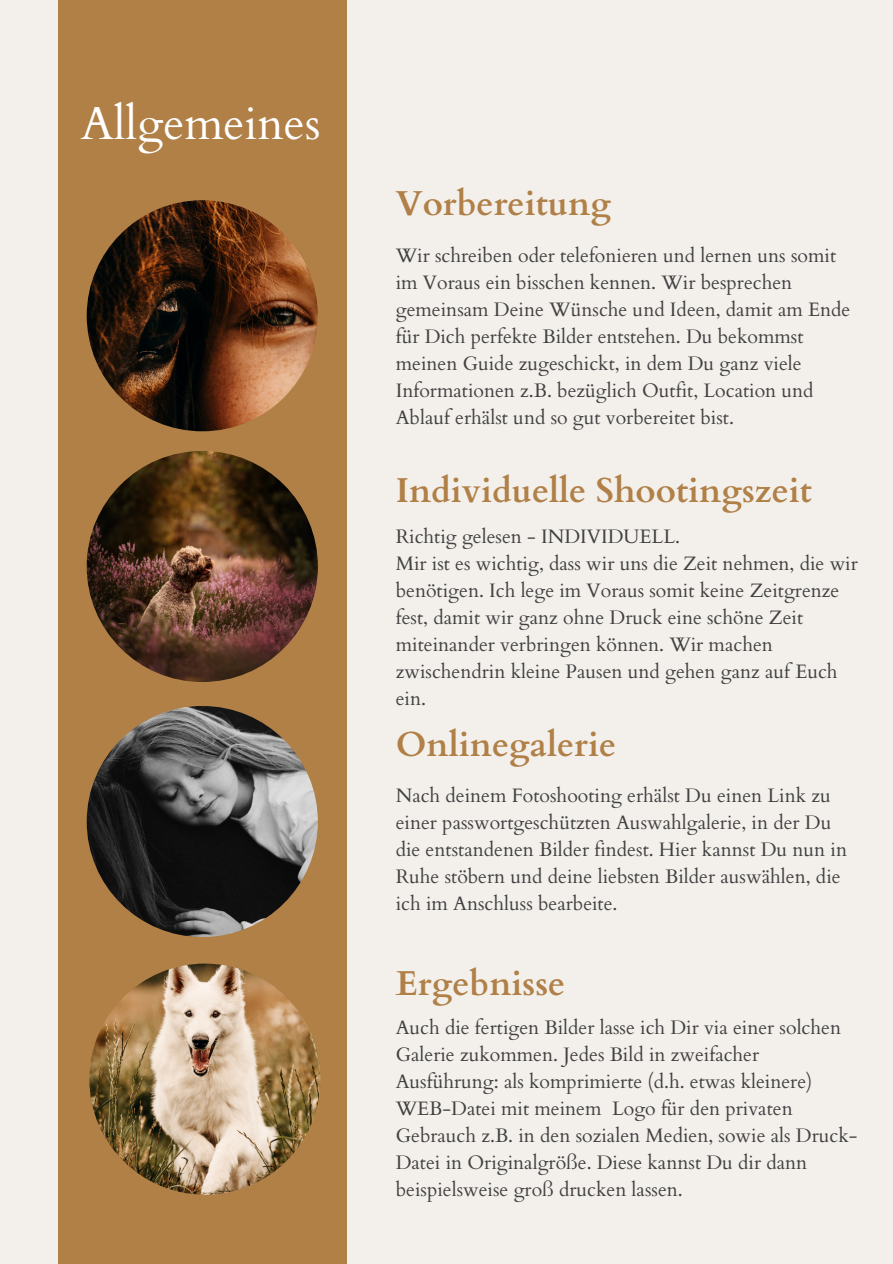
<style>
.page{position:relative;width:893px;height:1264px;background:#fff}
.page>*{position:absolute;margin:0;border:0;box-sizing:border-box;transform-origin:0 0}
.t1{font:46.35px "Cardo";color:#fff}
.t2{font:700 34.5px "Cardo";color:#b08047}
.t3{font:19.5px/27px "Cardo";color:#414141}
</style>
<div class="page">
<div style="left:0;top:0;width:892px;height:1263px;background:#f3f0ec"></div>
<div style="left:58px;top:0;width:288px;height:1263px;background:#b08047"></div>
<img style="left:87px;top:200px;width:231px;height:231px;border-radius:50%">
<img style="left:87px;top:451px;width:231px;height:231px;border-radius:50%">
<img style="left:87px;top:706px;width:231px;height:231px;border-radius:50%">
<img style="left:89px;top:963px;width:231px;height:231px;border-radius:50%">
<p class="t1" style="left:81px;top:93px;width:241px">Allgemeines</p>
<p class="t2" style="left:396px;top:181px;width:217px">Vorbereitung</p>
<p class="t3" style="left:396px;top:242px;width:456px">Wir schreiben oder telefonieren und lernen uns somit im Voraus ein bisschen kennen. Wir besprechen gemeinsam Deine Wünsche und Ideen, damit am Ende für Dich perfekte Bilder entstehen. Du bekommst meinen Guide zugeschickt, in dem Du ganz viele Informationen z.B. bezüglich Outfit, Location und Ablauf erhälst und so gut vorbereitet bist.</p>
<p class="t2" style="left:396px;top:468px;width:418px">Individuelle Shootingszeit</p>
<p class="t3" style="left:396px;top:523px;width:286px">Richtig gelesen - INDIVIDUELL.</p>
<p class="t3" style="left:396px;top:550px;width:463px">Mir ist es wichtig, dass wir uns die Zeit nehmen, die wir benötigen. Ich lege im Voraus somit keine Zeitgrenze fest, damit wir ganz ohne Druck eine schöne Zeit miteinander verbringen können. Wir machen zwischendrin kleine Pausen und gehen ganz auf Euch ein.</p>
<p class="t2" style="left:396px;top:722px;width:222px">Onlinegalerie</p>
<p class="t3" style="left:396px;top:782px;width:453px">Nach deinem Fotoshooting erhälst Du einen Link zu einer passwortgeschützten Auswahlgalerie, in der Du die entstandenen Bilder findest. Hier kannst Du nun in Ruhe stöbern und deine liebsten Bilder auswählen, die ich im Anschluss bearbeite.</p>
<p class="t2" style="left:396px;top:960px;width:171px">Ergebnisse</p>
<p class="t3" style="left:396px;top:1014px;width:463px">Auch die fertigen Bilder lasse ich Dir via einer solchen Galerie zukommen. Jedes Bild in zweifacher Ausführung: als komprimierte (d.h. etwas kleinere)<br>WEB-Datei mit meinem Logo für den privaten Gebrauch z.B. in den sozialen Medien, sowie als Druck-Datei in Originalgröße. Diese kannst Du dir dann beispielsweise groß drucken lassen.</p>
</div>
